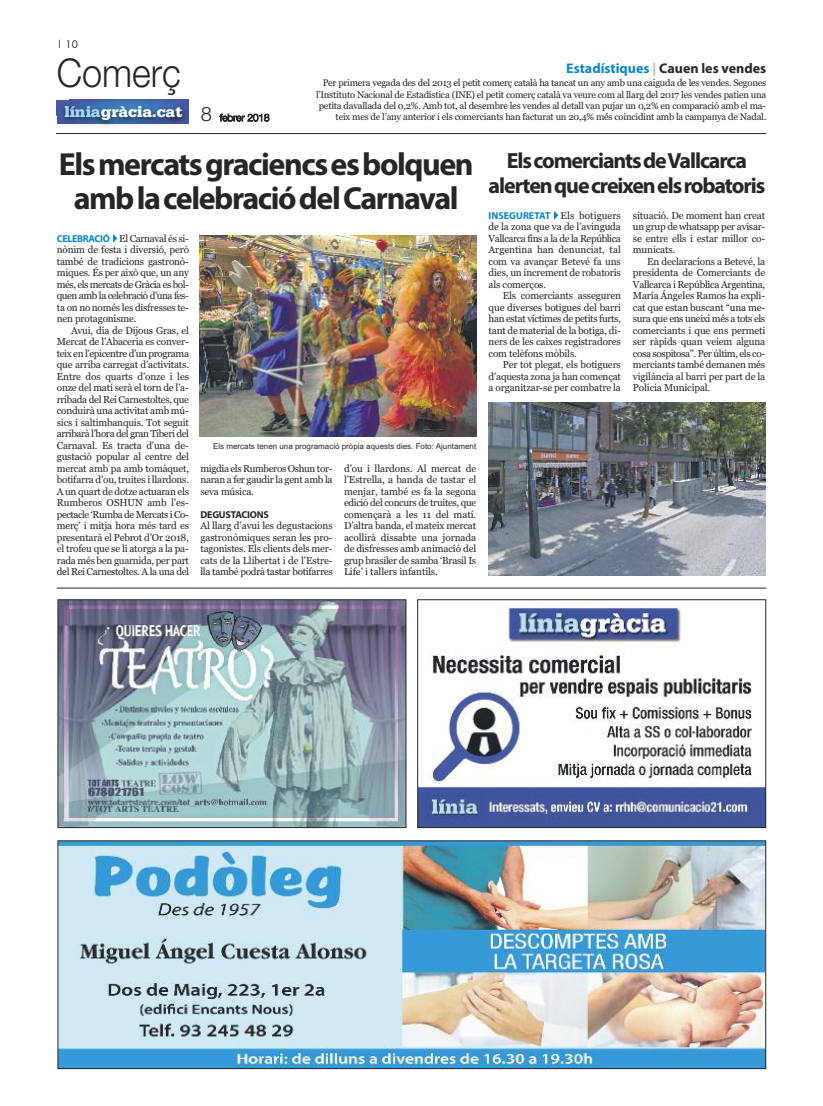
<style>
.page{position:relative;width:823px;height:1106px;background:#fff}
.page>*{position:absolute;margin:0;border:0;box-sizing:border-box;transform-origin:0 0}
.t1{font:300 39.6px "Helvetica Neue";color:#272627;scale:.91 1}
.t2{font:700 32px/34px "Myriad Pro";letter-spacing:-.045em;color:#272627;text-align:center}
.t3{font:700 22px/25px "Myriad Pro";letter-spacing:-.05em;color:#272627;text-align:center}
.t4{font:900 16px "Serifa";color:#fff}
.t5{font:700 14px "Myriad Pro";color:#272627}
.t6{font:10px/11.5px "Georgia";letter-spacing:-.02em;color:#272627;text-align:justify}
.t7{font:700 10px "Myriad Pro";letter-spacing:-.02em;color:#272627}
.t8{font:10px "Futura";color:#272627}
.t9{font:9.5px/11.4px "Georgia";letter-spacing:-.025em;color:#272627;text-align:right}
.t10{font:8px "Arial";color:#272627}
.s1{color:#a7d8f7}
.s2{font-family:"Helvetica Neue";font-weight:300;font-size:20px;color:#272627}
.s3{color:#0d85c9}
.s4{color:#b8bbbe}
.s5{font-family:"Myriad Pro";font-weight:700;color:#0d85c9}
</style>
<div class="page">
<hr style="left:57px;top:133px;width:708px;height:1px;background:#23262b">
<img style="left:56px;top:99px;width:133px;height:35px">
<img style="left:57px;top:133px;width:132px;height:1px">
<img style="left:57px;top:100px;width:131px;height:24px">
<hr style="left:57px;top:588px;width:708px;height:1px;background:#23262b">
<img style="left:59px;top:601px;width:345px;height:225px">
<div style="left:57px;top:599px;width:349px;height:229px;border:1px solid #272627"></div>
<img style="left:59px;top:842px;width:704px;height:225px">
<div style="left:57px;top:840px;width:708px;height:229px;border:1px solid #272627"></div>
<img style="left:419px;top:601px;width:344px;height:225px">
<div style="left:417px;top:599px;width:348px;height:229px;border:1px solid #272627"></div>
<img style="left:488px;top:402px;width:276px;height:173px">
<img style="left:199px;top:235px;width:277px;height:202px">
<p class="t8" style="left:57px;top:40px;width:23px">| 10</p>
<h1 class="t1" style="left:57px;top:48px;width:138px">Comerç</h1>
<h3 class="t4" style="left:64px;top:106px;width:206px"><span class="s1">línia</span>gràcia.cat <span class="s2">8</span> <sub>febrer</sub> <sub>2018</sub></h3>
<h3 class="t5" style="left:566px;top:63px;width:201px"><span class="s3">Estadístiques</span> <span class="s4">|</span> Cauen les vendes</h3>
<p class="t9" style="left:316px;top:77px;width:451px">Per primera vegada des del 2013 el petit comerç català ha tancat un any amb una caiguda de les vendes. Segones l’Instituto Nacional de Estadística (INE) el petit comerç català va veure com al llarg del 2017 les vendes patien una petita davallada del 0,2%. Amb tot, al desembre les vendes al detall van pujar un 0,2% en comparació amb el ma&shy;teix mes de l’any anterior i els comerciants han facturat un 20,4% més coincidint amb la campanya de Nadal.</p>
<h2 class="t2" style="left:59px;top:150px;width:416px">Elsmercatsgraciencsesbolquen amblacelebraciódelCarnaval</h2>
<p class="t6" style="left:57px;top:232px;width:134px"><span class="s5">CELEBRACIÓ</span><span class="s3">✔</span>El Carnaval és si&shy;nònim de festa i diversió, però també de tradicions gastronò&shy;miques. És per això que, un any més, els mercats de Gràcia es bol&shy;quen amb la celebració d’una fes&shy;ta on no només les disfresses te&shy;nen protagonisme.</p>
<p class="t6" style="left:57px;top:324px;width:134px;text-indent:14px">Avui, dia de Dijous Gras, el Mercat de l’Abaceria es conver&shy;teix en l’epicentre d’un programa que arriba carregat d’activitats.<br>Entre dos quarts d’onze i les onze del matí serà el torn de l’a&shy;rribada del Rei Carnestoltes, que conduirà una activitat amb mú&shy;sics i saltimbanquis. Tot seguit arribarà l’hora del gran Tiberi del Carnaval. Es tracta d’una de&shy;gustació popular al centre del mercat amb pa amb tomàquet, botifarra d’ou, truites i llardons.<br>A un quart de dotze actuaran els Rumberos OSHUN amb l’es&shy;pectacle ‘Rumba de Mercats i Co&shy;merç’ i mitja hora més tard es presentarà el Pebrot d’Or 2018, el trofeu que se li atorga a la pa&shy;rada més ben guarnida, per part del Rei Carnestoltes. A la una del</p>
<p class="t10" style="left:213px;top:441px;width:264px">Els mercats tenen una programació pròpia aquests dies. Foto: Ajuntament</p>
<p class="t6" style="left:200px;top:462px;width:134px">migdia els Rumberos Oshun tor&shy;naran a fer gaudir la gent amb la seva música.</p>
<p class="t7" style="left:200px;top:510px;width:70px">DEGUSTACIONS</p>
<p class="t6" style="left:200px;top:520px;width:134px">Al llarg d’avui les degustacions gastronòmiques seran les pro&shy;tagonistes. Els clients dels mer&shy;cats de la Llibertat i de l’Estre&shy;lla també podrà tastar botifarres</p>
<p class="t6" style="left:344px;top:462px;width:134px">d’ou i llardons. Al mercat de l’Estrella, a banda de tastar el menjar, també es fa la segona edició del concurs de truites, que començarà a les 11 del matí.<br>D’altra banda, el mateix mercat acollirà dissabte una jornada de disfresses amb animació del grup brasiler de samba ‘Brasil Is Life’ i tallers infantils.</p>
<h3 class="t3" style="left:488px;top:150px;width:278px">ElscomerciantsdeVallcarca alertenquecreixenelsrobatoris</h3>
<p class="t6" style="left:488px;top:209px;width:134px"><span class="s5">INSEGURETAT</span><span class="s3">✔</span>Els botiguers de la zona que va de l’avinguda Vallcarca fins a la de la República Argentina han denunciat, tal com va avançar Betevé fa uns dies, un increment de robatoris als comerços.</p>
<p class="t6" style="left:488px;top:290px;width:134px;text-indent:14px">Els comerciants asseguren que diverses botigues del barri han estat víctimes de petits furts, tant de material de la botiga, di&shy;ners de les caixes registradores com telèfons mòbils.</p>
<p class="t6" style="left:488px;top:359px;width:134px;text-indent:14px">Per tot plegat, els botiguers d’aquesta zona ja han començat a organitzar-se per combatre la</p>
<p class="t6" style="left:632px;top:209px;width:134px">situació. De moment han creat un grup de whatsapp per avisar&shy;se entre ells i estar millor co&shy;municats.</p>
<p class="t6" style="left:632px;top:255px;width:134px;text-indent:14px">En declaracions a Betevé, la presidenta de Comerciants de Vallcarca i República Argentina, María Ángeles Ramos ha expli&shy;cat que estan buscant “una me&shy;sura que ens uneixi més a tots els comerciants i que ens permeti ser ràpids quan veiem alguna cosa sospitosa”. Per últim, els co&shy;merciants també demanen més vigilància al barri per part de la Policia Municipal.</p>
</div>
